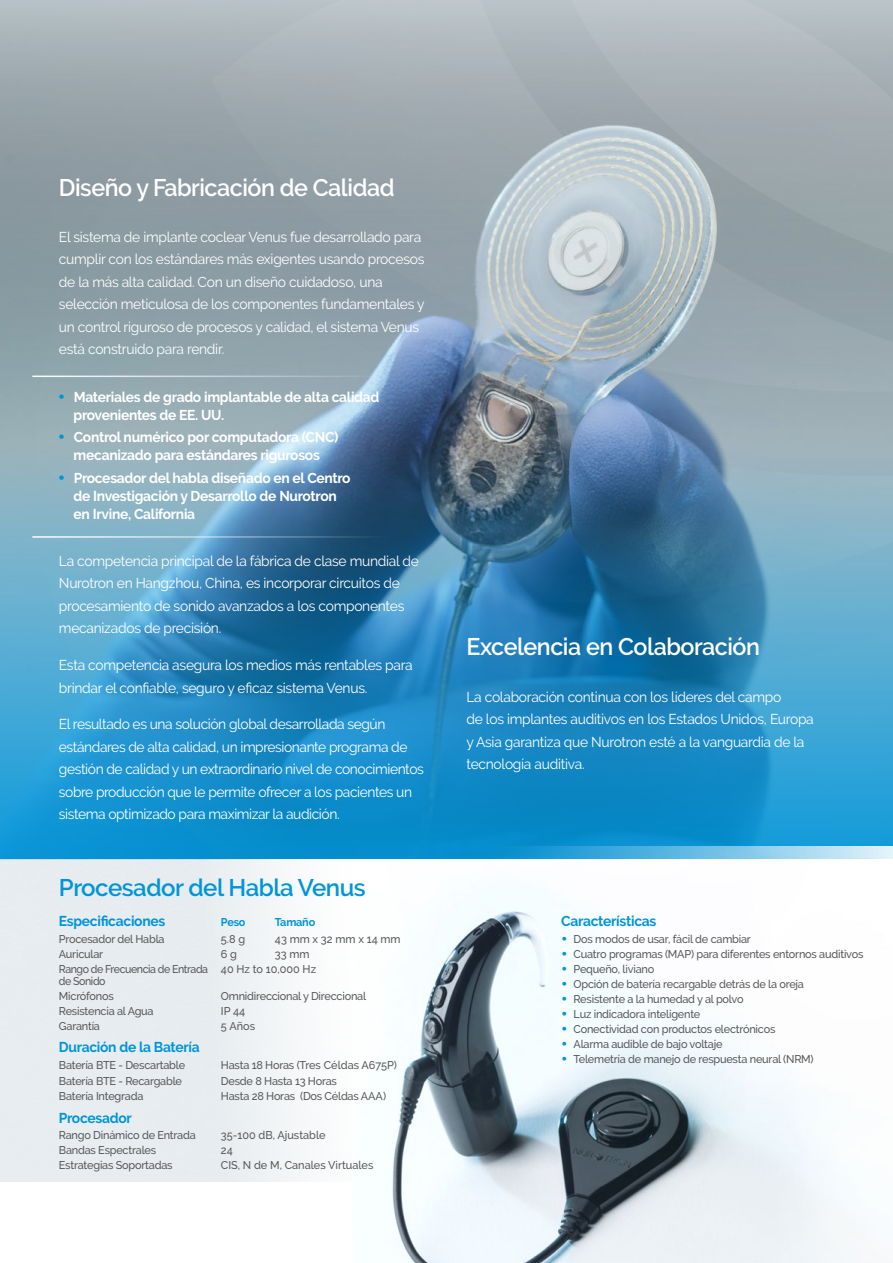
<style>
.page{position:relative;width:893px;height:1263px;background:#fff}
.page>*{position:absolute;margin:0;border:0;box-sizing:border-box;transform-origin:0 0}
.t1{font:600 24px "Raleway";letter-spacing:-.02em;color:#fff}
.t2{font:600 24px "Raleway";letter-spacing:-.02em;color:#0095d9}
.t3{font:14.25px/22.5px "Raleway";letter-spacing:-.02em;color:#fff}
.t4{font:700 14.25px/18px "Raleway";letter-spacing:-.02em;color:#fff}
.t5{font:700 14.25px "Raleway";letter-spacing:-.02em;color:#0095d9}
.t6{font:500 11.25px "Raleway";letter-spacing:-.02em;color:#57585a}
.t7{font:500 11.25px "Raleway";color:#57585a}
.t8{font:500 11.25px/15px "Raleway";letter-spacing:-.04em;color:#57585a}
.t9{font:500 11.25px/15px "Raleway";letter-spacing:-.02em;color:#57585a;scale:.94 1}
.t10{font:700 11.25px "Raleway";letter-spacing:-.02em;color:#0095d9}
.s1{font-size:21px;color:#0095d9}
.s2{font-weight:700;font-size:18px;color:#0095d9}
</style>
<div class="page">
<svg style="left:0;top:0;width:35px;height:846px;background:#77a7bc"></svg>
<div style="left:0;top:846px;width:893px;height:14px;background:#0a95d7"></div>
<div style="left:15px;top:860px;width:374px;height:403px;background:linear-gradient(to bottom,#e3e9ed,#fbfbfc)"></div>
<img style="left:35px;top:0;width:858px;height:972px">
<img style="left:352px;top:860px;width:541px;height:403px">
<hr style="left:32px;top:376px;width:357px;height:1px;background:#fff">
<hr style="left:32px;top:536px;width:357px;height:2px;background:#fff">
<h1 class="t1" style="left:59px;top:174px;width:337px">Diseño y Fabricación de Calidad</h1>
<p class="t3" style="left:59px;top:226px;width:367px">El sistema de implante coclear Venus fue desarrollado para cumplir con los estándares más exigentes usando procesos de la más alta calidad. Con un diseño cuidadoso, una selección meticulosa de los componentes fundamentales y un control riguroso de procesos y calidad, el sistema Venus está construido para rendir.</p>
<p class="t4" style="left:74px;top:388px;width:307px;text-indent:-16px"><span class="s1">•</span> Materiales de grado implantable de alta calidad provenientes de EE. UU.</p>
<p class="t4" style="left:58px;top:428px;width:282px;text-align:center"><span class="s1">•</span> Control numérico por computadora (CNC) mecanizado para estándares rigurosos</p>
<p class="t4" style="left:74px;top:469px;width:279px;text-indent:-16px"><span class="s1">•</span> Procesador del habla diseñado en el Centro de Investigación y Desarrollo de Nurotron en Irvine, California</p>
<p class="t3" style="left:59px;top:550px;width:361px">La competencia principal de la fábrica de clase mundial de Nurotron en Hangzhou, China, es incorporar circuitos de procesamiento de sonido avanzados a los componentes mecanizados de precisión.</p>
<p class="t3" style="left:59px;top:654px;width:355px">Esta competencia asegura los medios más rentables para brindar el confiable, seguro y eficaz sistema Venus.</p>
<p class="t3" style="left:59px;top:713px;width:366px">El resultado es una solución global desarrollada según estándares de alta calidad, un impresionante programa de gestión de calidad y un extraordinario nivel de conocimientos sobre producción que le permite ofrecer a los pacientes un sistema optimizado para maximizar la audición.</p>
<h1 class="t2" style="left:59px;top:873px;width:308px">Procesador del Habla Venus</h1>
<p class="t5" style="left:59px;top:913px;width:108px">Especificaciones</p>
<p class="t10" style="left:221px;top:916px;width:26px">Peso</p>
<p class="t10" style="left:275px;top:916px;width:42px">Tamaño</p>
<p class="t6" style="left:59px;top:932px;width:107px">Procesador del Habla</p>
<p class="t6" style="left:221px;top:932px;width:26px">5.8 g</p>
<p class="t7" style="left:275px;top:932px;width:127px">43 mm x 32 mm x 14 mm</p>
<p class="t6" style="left:59px;top:947px;width:46px">Auricular</p>
<p class="t6" style="left:221px;top:947px;width:18px">6 g</p>
<p class="t8" style="left:59px;top:946px;width:259px;text-indent:216px">33 mm<br>Rango de Frecuencia de Entrada 40 Hz to 10,000 Hz</p>
<p class="t9" style="left:59px;top:973px;width:60px">de Sonido<br>Micrófonos</p>
<p class="t6" style="left:221px;top:989px;width:147px">Omnidireccional y Direccional</p>
<p class="t6" style="left:59px;top:1004px;width:96px">Resistencia al Agua</p>
<p class="t6" style="left:221px;top:1004px;width:26px">IP 44</p>
<p class="t6" style="left:59px;top:1019px;width:43px">Garantía</p>
<p class="t6" style="left:221px;top:1019px;width:36px">5 Años</p>
<p class="t5" style="left:59px;top:1039px;width:142px">Duración de la Batería</p>
<p class="t6" style="left:59px;top:1058px;width:128px">Batería BTE - Descartable</p>
<p class="t6" style="left:221px;top:1058px;width:177px">Hasta 18 Horas (Tres Céldas A675P)</p>
<p class="t6" style="left:59px;top:1075px;width:125px">Batería BTE - Recargable</p>
<p class="t6" style="left:221px;top:1075px;width:118px">Desde 8 Hasta 13 Horas</p>
<p class="t6" style="left:59px;top:1090px;width:86px">Batería Integrada</p>
<p class="t6" style="left:221px;top:1090px;width:167px">Hasta 28 Horas (Dos Céldas AAA)</p>
<p class="t5" style="left:59px;top:1109px;width:74px">Procesador</p>
<p class="t6" style="left:59px;top:1129px;width:138px">Rango Dinámico de Entrada</p>
<p class="t7" style="left:221px;top:1129px;width:106px">35-100 dB, Ajustable</p>
<p class="t6" style="left:59px;top:1144px;width:99px">Bandas Espectrales</p>
<p class="t6" style="left:221px;top:1144px;width:13px">24</p>
<p class="t6" style="left:59px;top:1159px;width:115px">Estrategias Soportadas</p>
<p class="t7" style="left:221px;top:1159px;width:154px">CIS, N de M, Canales Virtuales</p>
<h1 class="t1" style="left:466px;top:632px;width:295px">Excelencia en Colaboración</h1>
<p class="t3" style="left:466px;top:685px;width:349px">La colaboración continua con los líderes del campo<br>de los implantes auditivos en los Estados Unidos, Europa y Asia garantiza que Nurotron esté a la vanguardia de la tecnología auditiva.</p>
<p class="t5" style="left:561px;top:913px;width:97px">Características</p>
<p class="t6" style="left:561px;top:932px;width:191px"><span class="s2">•</span> Dos modos de usar, fácil de cambiar</p>
<p class="t6" style="left:561px;top:947px;width:304px"><span class="s2">•</span> Cuatro programas (MAP) para diferentes entornos auditivos</p>
<p class="t6" style="left:561px;top:962px;width:94px"><span class="s2">•</span> Pequeño, liviano</p>
<p class="t6" style="left:561px;top:977px;width:244px"><span class="s2">•</span> Opción de batería recargable detrás de la oreja</p>
<p class="t6" style="left:561px;top:992px;width:184px"><span class="s2">•</span> Resistente a la humedad y al polvo</p>
<p class="t6" style="left:561px;top:1007px;width:141px"><span class="s2">•</span> Luz indicadora inteligente</p>
<p class="t6" style="left:561px;top:1022px;width:216px"><span class="s2">•</span> Conectividad con productos electrónicos</p>
<p class="t6" style="left:561px;top:1037px;width:163px"><span class="s2">•</span> Alarma audible de bajo voltaje</p>
<p class="t6" style="left:561px;top:1052px;width:254px"><span class="s2">•</span> Telemetría de manejo de respuesta neural (NRM)</p>
</div>
